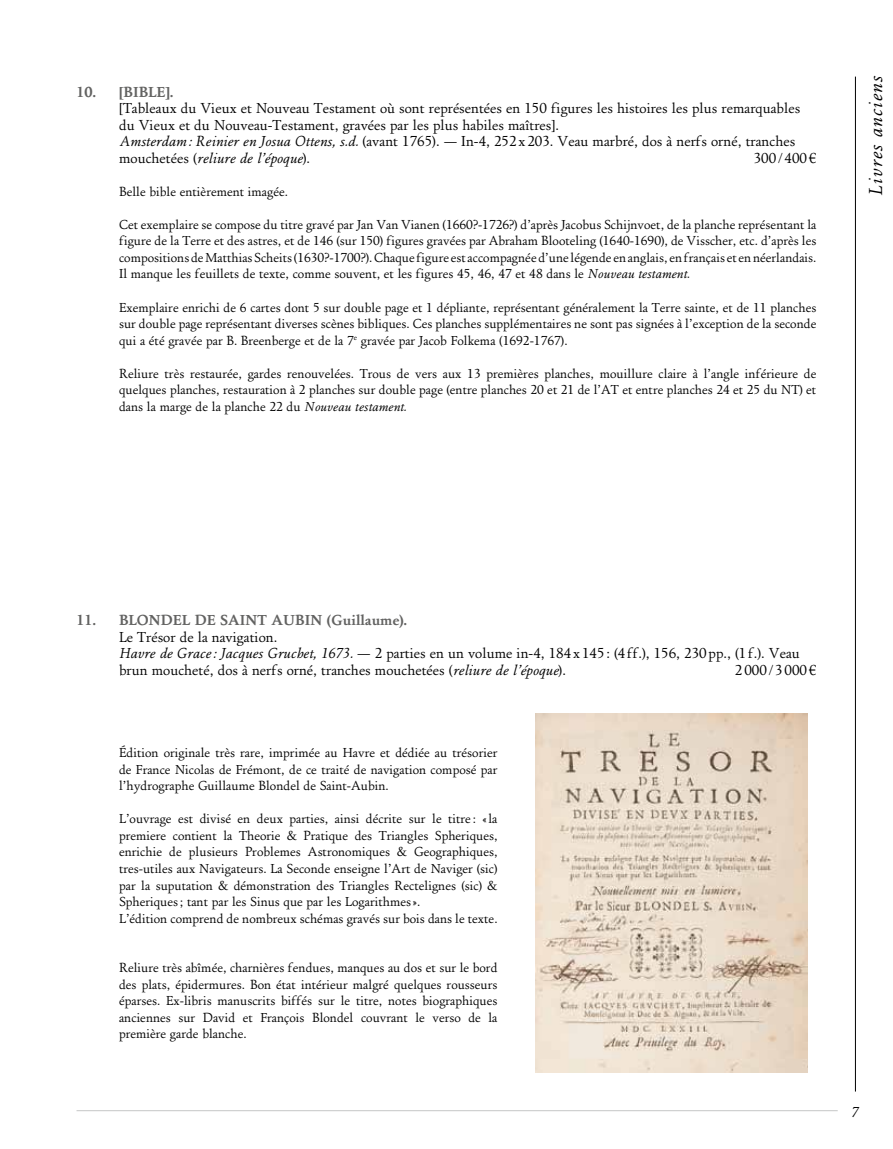
<style>
.page{position:relative;width:893px;height:1149px;background:#fff}
.page>*{position:absolute;margin:0;border:0;box-sizing:border-box;transform-origin:0 0}
.t1{font:italic 19.5px "EADS Antic Normal";color:#000}
.t2{font:15px/16.5px "EADS Antic Normal";color:#000}
.t3{font:700 15px "EADS Antic";color:#626261}
.t4{font:italic 15px "EADS Antic Normal";color:#000}
.t5{font:13.5px/16.5px "EADS Antic Normal";color:#000;text-align:justify}
.s1{font-style:italic}
</style>
<div class="page">
<hr style="left:77px;top:1109px;width:761px;height:1px;background:#c5c6c6">
<hr style="left:855px;top:77px;width:1px;height:1014px;background:#000">
<img style="left:536px;top:713px;width:272px;height:358px">
<p class="t3" style="left:77px;top:83px;width:98px">10. [BIBLE].</p>
<p class="t2" style="left:119px;top:100px;width:683px">[Tableaux du Vieux et Nouveau Testament où sont représentées en 150 figures les histoires les plus remarquables du Vieux et du Nouveau-Testament, gravées par les plus habiles maîtres].<br><span class="s1">Amsterdam: Reinier en Josua Ottens, s.d.</span> (avant 1765). — In-4, 252x 203. Veau marbré, dos à nerfs orné, tranches mouchetées (<span class="s1">reliure de l’époque</span>).</p>
<p class="t2" style="left:754px;top:150px;width:64px">300/400€</p>
<p class="t5" style="left:119px;top:183px;width:170px">Belle bible entièrement imagée.</p>
<p class="t5" style="left:119px;top:216px;width:699px">Cet exemplaire se compose du titre gravé par Jan Van Vianen (1660?-1726?) d’après Jacobus Schijnvoet, de la planche représentant la figure de la Terre et des astres, et de 146 (sur 150) figures gravées par Abraham Blooteling (1640-1690), de Visscher, etc. d’après les compositions de Matthias Scheits (1630?-1700?). Chaque figure est accompagnée d’une légende en anglais, en français et en néerlandais.<br>Il manque les feuillets de texte, comme souvent, et les figures 45, 46, 47 et 48 dans le <span class="s1">Nouveau testament.</span></p>
<p class="t5" style="left:119px;top:299px;width:699px">Exemplaire enrichi de 6 cartes dont 5 sur double page et 1 dépliante, représentant généralement la Terre sainte, et de 11 planches sur double page représentant diverses scènes bibliques. Ces planches supplémentaires ne sont pas signées à l’exception de la seconde qui a été gravée par B. Breenberge et de la 7<sup>e</sup> gravée par Jacob Folkema (1692-1767).</p>
<p class="t5" style="left:119px;top:365px;width:699px">Reliure très restaurée, gardes renouvelées. Trous de vers aux 13 premières planches, mouillure claire à l’angle inférieure de quelques planches, restauration à 2 planches sur double page (entre planches 20 et 21 de l’AT et entre planches 24 et 25 du NT) et dans la marge de la planche 22 du <span class="s1">Nouveau testament.</span></p>
<h1 class="t1" style="left:864px;top:195px;width:121px;rotate:-90deg">Livres anciens</h1>
<p class="t3" style="left:77px;top:611px;width:332px">11. BLONDEL DE SAINT AUBIN (Guillaume).</p>
<p class="t2" style="left:119px;top:628px;width:682px">Le Trésor de la navigation.<br><span class="s1">Havre de Grace: Jacques Gruchet, 1673.</span> — 2 parties en un volume in-4, 184x 145 : (4 ff.), 156, 230 pp., (1f.). Veau brun moucheté, dos à nerfs orné, tranches mouchetées (<span class="s1">reliure de l’époque</span>).</p>
<p class="t2" style="left:735px;top:661px;width:83px">2000/3000€</p>
<p class="t5" style="left:119px;top:744px;width:380px">Édition originale très rare, imprimée au Havre et dédiée au trésorier de France Nicolas de Frémont, de ce traité de navigation composé par l’hydrographe Guillaume Blondel de Saint-Aubin.</p>
<p class="t5" style="left:119px;top:810px;width:380px;text-align:left">L’ouvrage est divisé en deux parties, ainsi décrite sur le titre : «la premiere contient la Theorie &amp; Pratique des Triangles Spheriques, enrichie de plusieurs Problemes Astronomiques &amp; Geographiques, tres-utiles aux Navigateurs. La Seconde enseigne l’Art de Naviger (sic) par la suputation &amp; démonstration des Triangles Rectelignes (sic) &amp; Spheriques; tant par les Sinus que par les Logarithmes».<br>L’édition comprend de nombreux schémas gravés sur bois dans le texte.</p>
<p class="t5" style="left:119px;top:959px;width:380px">Reliure très abîmée, charnières fendues, manques au dos et sur le bord des plats, épidermures. Bon état intérieur malgré quelques rousseurs éparses. Ex-libris manuscrits biffés sur le titre, notes biographiques anciennes sur David et François Blondel couvrant le verso de la première garde blanche.</p>
<p class="t4" style="left:851px;top:1102px;width:9px">7</p>
</div>
